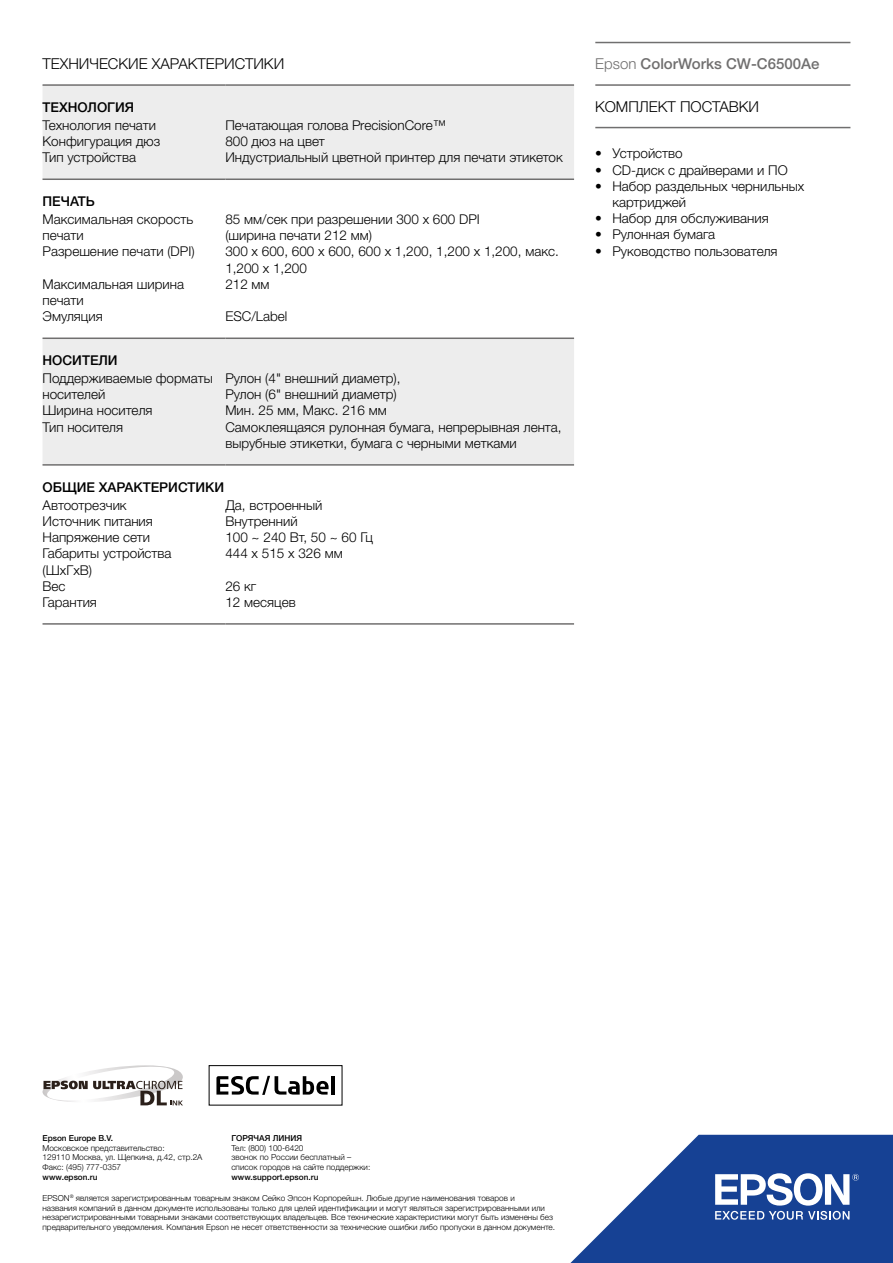
<style>
.page{position:relative;width:893px;height:1263px;background:#fff}
.page>*{position:absolute;margin:0;border:0;box-sizing:border-box;transform-origin:0 0}
.t1{font:300 15px "Helvetica Neue LTW1 G";color:#000}
.t2{font:500 15px "Helvetica Neue LTW1 G";color:#706f6f}
.t3{font:300 13.5px/16.2px "Helvetica Neue LTW1 G";color:#000}
.t4{font:500 13.5px "Helvetica Neue LTW1 G";color:#000}
.t5{font:300 8.25px/9.8px "Helvetica Neue LTW1 G";color:#000}
.t6{font:500 8.25px "Helvetica Neue LTW1 G";color:#000}
.s1{font-weight:300}
</style>
<div class="page">
<svg style="left:570px;top:1135px;width:323px;height:128px;fill:#164194"></svg>
<svg style="left:715px;top:1211px;width:134px;height:9px"></svg>
<svg style="left:715px;top:1173px;width:144px;height:32px"></svg>
<hr style="left:595px;top:42px;width:255px;height:1px;background:#706f6f">
<hr style="left:595px;top:84px;width:255px;height:2px;background:#706f6f">
<hr style="left:595px;top:127px;width:255px;height:1px;background:#706f6f">
<svg style="left:42px;top:1065px;width:141px;height:40px"></svg>
<svg style="left:43px;top:86px;width:531px;height:378px;fill:#ededed"></svg>
<hr style="left:43px;top:84px;width:182px;height:2px;background:#706f6f">
<hr style="left:225px;top:84px;width:349px;height:2px;background:#706f6f">
<hr style="left:43px;top:178px;width:182px;height:2px;background:#706f6f">
<hr style="left:225px;top:178px;width:349px;height:2px;background:#706f6f">
<hr style="left:43px;top:337px;width:182px;height:2px;background:#706f6f">
<hr style="left:225px;top:337px;width:349px;height:2px;background:#706f6f">
<hr style="left:43px;top:464px;width:182px;height:2px;background:#706f6f">
<hr style="left:225px;top:464px;width:349px;height:2px;background:#706f6f">
<hr style="left:43px;top:623px;width:182px;height:2px;background:#706f6f">
<hr style="left:225px;top:623px;width:349px;height:2px;background:#706f6f">
<svg style="left:216px;top:1076px;width:113px;height:19px"></svg>
<hr style="left:331px;top:1076px;width:4px;height:18px;background:#000">
<div style="left:209px;top:1065px;width:133px;height:40px;border:1px solid #000"></div>
<p class="t1" style="left:43px;top:55px;width:243px">ТЕХНИЧЕСКИЕ ХАРАКТЕРИСТИКИ</p>
<p class="t2" style="left:595px;top:55px;width:226px"><span class="s1">Epson</span> ColorWorks CW-C6500Ae</p>
<p class="t1" style="left:595px;top:97px;width:165px">КОМПЛЕКТ ПОСТАВКИ</p>
<p class="t4" style="left:43px;top:99px;width:93px">ТЕХНОЛОГИЯ</p>
<p class="t3" style="left:43px;top:117px;width:119px">Технология печати<br>Конфигурация дюз<br>Тип устройства</p>
<p class="t3" style="left:225px;top:117px;width:339px">Печатающая голова PrecisionCore™<br>800 дюз на цвет<br>Индустриальный цветной принтер для печати этикеток</p>
<p class="t4" style="left:43px;top:193px;width:54px">ПЕЧАТЬ</p>
<p class="t3" style="left:43px;top:211px;width:154px">Максимальная скорость печати<br>Разрешение печати (DPI)</p>
<p class="t3" style="left:43px;top:276px;width:143px">Максимальная ширина печати<br>Эмуляция</p>
<p class="t3" style="left:595px;top:146px;width:89px">• Устройство</p>
<p class="t3" style="left:595px;top:162px;width:194px">• CD-диск с драйверами и ПО</p>
<p class="t3" style="left:612px;top:178px;width:193px;text-indent:-17px">• Набор раздельных чернильных картриджей</p>
<p class="t3" style="left:595px;top:210px;width:175px">• Набор для обслуживания</p>
<p class="t3" style="left:595px;top:227px;width:121px">• Рулонная бумага</p>
<p class="t3" style="left:595px;top:243px;width:184px">• Руководство пользователя</p>
<p class="t3" style="left:225px;top:211px;width:335px">85 мм/сек при разрешении 300 x 600 DPI<br>(ширина печати 212 мм)<br>300 x 600, 600 x 600, 600 x 1,200, 1,200 x 1,200, макс.<br>1,200 x 1,200<br>212 мм</p>
<p class="t3" style="left:225px;top:308px;width:64px">ESC/Label</p>
<p class="t4" style="left:43px;top:352px;width:77px">НОСИТЕЛИ</p>
<p class="t3" style="left:43px;top:370px;width:172px">Поддерживаемые форматы носителей<br>Ширина носителя<br>Тип носителя</p>
<p class="t3" style="left:225px;top:370px;width:338px">Рулон (4" внешний диаметр),<br>Рулон (6" внешний диаметр)<br>Мин. 25 мм, Макс. 216 мм<br>Самоклеящаяся рулонная бумага, непрерывная лента, вырубные этикетки, бумага с черными метками</p>
<p class="t4" style="left:43px;top:479px;width:183px">ОБЩИЕ ХАРАКТЕРИСТИКИ</p>
<p class="t3" style="left:43px;top:497px;width:131px">Автоотрезчик<br>Источник питания<br>Напряжение сети<br>Габариты устройства (ШхГхВ)<br>Вес<br>Гарантия</p>
<p class="t3" style="left:225px;top:497px;width:149px">Да, встроенный<br>Внутренний<br>100 ~ 240 Вт, 50 ~ 60 Гц<br>444 x 515 x 326 мм</p>
<p class="t3" style="left:225px;top:578px;width:72px">26 кг<br>12 месяцев</p>
<p class="t6" style="left:231px;top:1133px;width:72px">ГОРЯЧАЯ ЛИНИЯ</p>
<p class="t5" style="left:231px;top:1143px;width:140px">Тел: (800) 100-6420<br>звонок по России бесплатный – список городов на сайте поддержки:</p>
<p class="t6" style="left:231px;top:1172px;width:89px">www.support.epson.ru</p>
<p class="t5" style="left:43px;top:1193px;width:514px">EPSON<sup>®</sup> является зарегистрированным товарным знаком Сейко Эпсон Корпорейшн. Любые другие наименования товаров и<br>названия компаний в данном документе использованы только для целей идентификации и могут являться зарегистрированными или незарегистрированными товарными знаками соответствующих владельцев. Все технические характеристики могут быть изменены без предварительного уведомления. Компания Epson не несет ответственности за технические ошибки либо пропуски в данном документе.</p>
<p class="t6" style="left:43px;top:1133px;width:72px">Epson Europe B.V.</p>
<p class="t5" style="left:43px;top:1143px;width:161px">Московское представительство:<br>129110 Москва, ул. Щепкина, д.42, стр.2А<br>Факс: (495) 777-0357</p>
<p class="t6" style="left:43px;top:1172px;width:56px">www.epson.ru</p>
</div>
